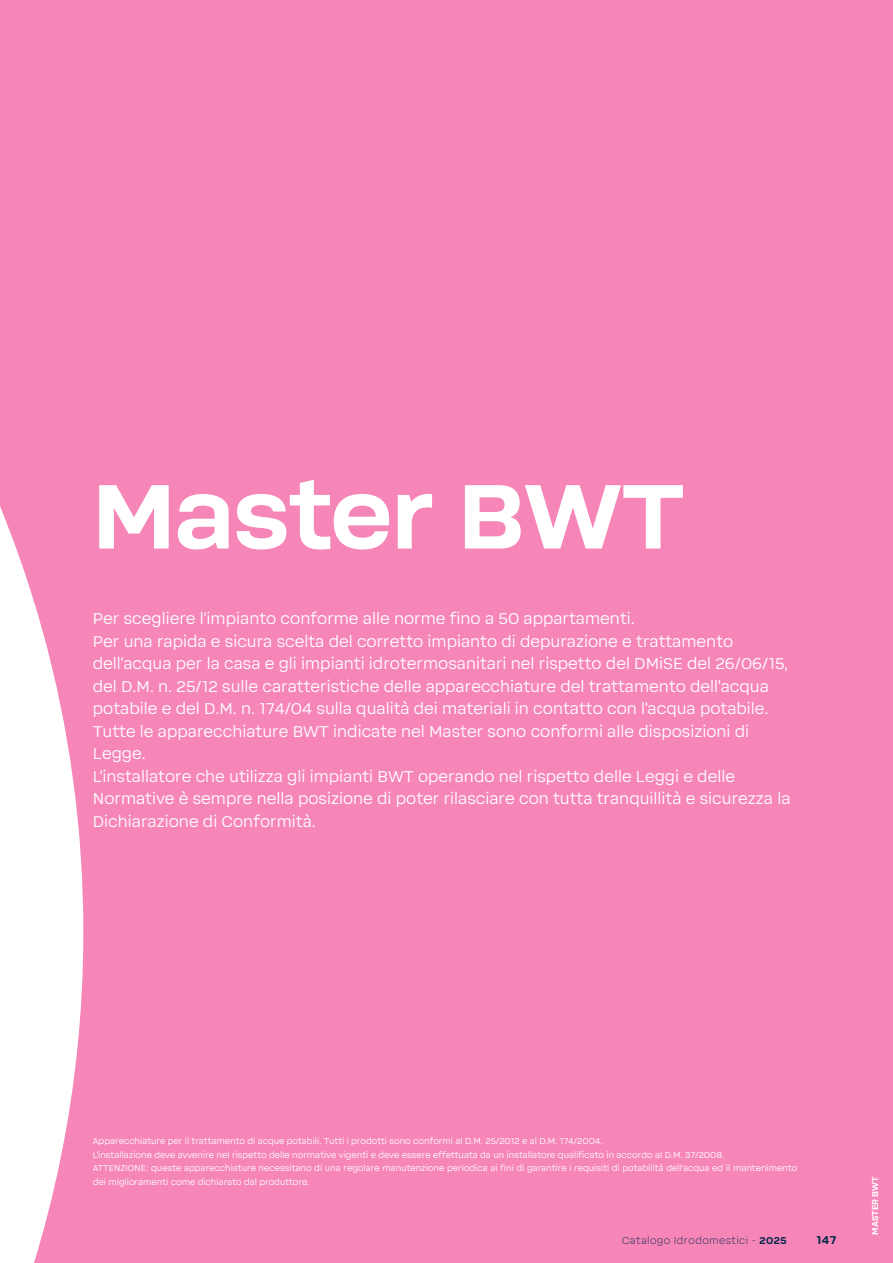
<style>
.page{position:relative;width:893px;height:1263px;background:#f686b7}
.page>*{position:absolute;margin:0;border:0;box-sizing:border-box;transform-origin:0 0}
.t1{font:97.5px "BWT Soliden Bold Head";color:#fff}
.t2{font:16.5px/22.5px "BWT Soliden Regular Text";color:#fff}
.t3{font:12px "BWT Soliden Bold Text";color:#01274c}
.t4{font:10.5px "BWT Soliden Light Text";letter-spacing:.04em;color:#01274c}
.t5{font:9px/13.5px "BWT Soliden Regular Text";color:#fff}
.t6{font:9px "BWT Soliden Bold Text";color:#fff}
.s1{font-family:"BWT Soliden Bold Text"}
</style>
<div class="page">
<svg style="left:0;top:506px;width:83px;height:757px;fill:#fff"></svg>
<h1 class="t1" style="left:93px;top:456px;width:593px">Master BWT</h1>
<p class="t2" style="left:93px;top:607px;width:699px">Per scegliere l’impianto conforme alle norme fino a 50 appartamenti.<br>Per una rapida e sicura scelta del corretto impianto di depurazione e trattamento dell’acqua per la casa e gli impianti idrotermosanitari nel rispetto del DMiSE del 26/06/15, del D.M. n. 25/12 sulle caratteristiche delle apparecchiature del trattamento dell’acqua potabile e del D.M. n. 174/04 sulla qualità dei materiali in contatto con l’acqua potabile.<br>Tutte le apparecchiature BWT indicate nel Master sono conformi alle disposizioni di Legge.<br>L’installatore che utilizza gli impianti BWT operando nel rispetto delle Leggi e delle Normative è sempre nella posizione di poter rilasciare con tutta tranquillità e sicurezza la Dichiarazione di Conformità.</p>
<p class="t5" style="left:93px;top:1134px;width:706px">Apparecchiature per il trattamento di acque potabili. Tutti i prodotti sono conformi al D.M. 25/2012 e al D.M. 174/2004.<br>L’installazione deve avvenire nel rispetto delle normative vigenti e deve essere effettuata da un installatore qualificato in accordo al D.M. 37/2008.<br>ATTENZIONE: queste apparecchiature necessitano di una regolare manutenzione periodica ai fini di garantire i requisiti di potabilità dell’acqua ed il mantenimento dei miglioramenti come dichiarato dal produttore.</p>
<p class="t4" style="left:622px;top:1234px;width:166px">Catalogo Idrodomestici - <span class="s1">2025</span></p>
<p class="t3" style="left:816px;top:1233px;width:22px">147</p>
<p class="t6" style="left:870px;top:1235px;width:60px;rotate:-90deg">MASTER BWT</p>
</div>
